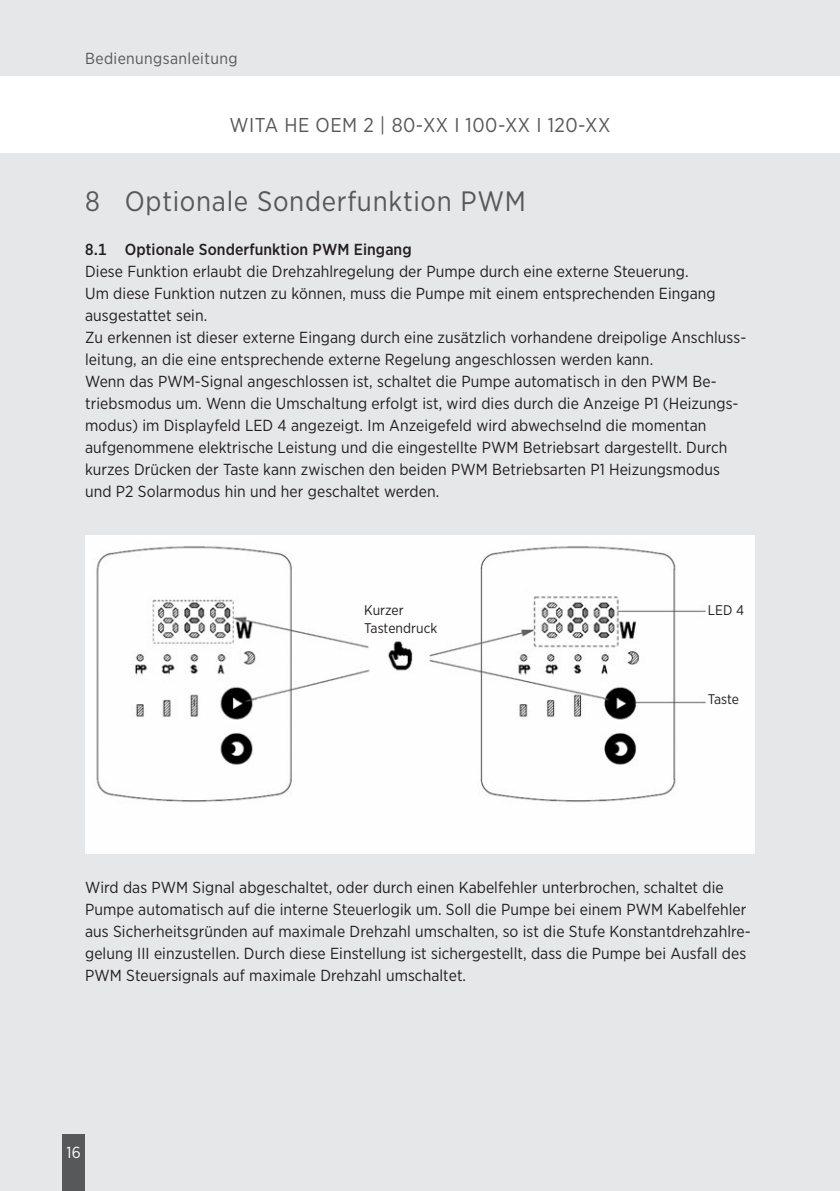
<style>
.page{position:relative;width:840px;height:1191px;background:#fff}
.page>*{position:absolute;margin:0;border:0;box-sizing:border-box;transform-origin:0 0}
.t1{font:28px "Gotham Narrow";letter-spacing:.025em;color:#57585a}
.t2{font:20px "Gotham Narrow";letter-spacing:.025em;color:#57585a}
.t3{font:16px/22px "Gotham Narrow";letter-spacing:.005em;color:#231f20}
.t4{font:500 16px "Gotham Narrow";letter-spacing:.005em;color:#231f20}
.t5{font:16px "Gotham Narrow";letter-spacing:.025em;color:#57585a}
.t6{font:16px "Gotham Narrow";color:#fff}
.t7{font:14px/18px "Gotham Narrow";letter-spacing:.005em;color:#231f20}
</style>
<div class="page">
<div style="left:0;top:0;width:839px;height:75px;background:#e6e7e9"></div>
<div style="left:0;top:153px;width:839px;height:1038px;background:#e6e7e9"></div>
<div style="left:62px;top:1134px;width:23px;height:57px;background:#57585a"></div>
<img style="left:85px;top:535px;width:669px;height:319px">
<p class="t5" style="left:85px;top:53px;width:154px">Bedienungsanleitung</p>
<p class="t2" style="left:229px;top:117px;width:382px">WITA HE OEM 2 | 80-XX I 100-XX I 120-XX</p>
<h1 class="t1" style="left:85px;top:191px;width:442px">8 Optionale Sonderfunktion PWM</h1>
<p class="t4" style="left:85px;top:243px;width:328px">8.1 Optionale Sonderfunktion PWM Eingang</p>
<p class="t3" style="left:85px;top:261px;width:662px">Diese Funktion erlaubt die Drehzahlregelung der Pumpe durch eine externe Steuerung.<br>Um diese Funktion nutzen zu können, muss die Pumpe mit einem entsprechenden Eingang ausgestattet sein.<br>Zu erkennen ist dieser externe Eingang durch eine zusätzlich vorhandene dreipolige Anschluss&shy;leitung, an die eine entsprechende externe Regelung angeschlossen werden kann.<br>Wenn das PWM-Signal angeschlossen ist, schaltet die Pumpe automatisch in den PWM Be&shy;triebsmodus um. Wenn die Umschaltung erfolgt ist, wird dies durch die Anzeige P1 (Heizungs&shy;modus) im Displayfeld LED 4 angezeigt. Im Anzeigefeld wird abwechselnd die momentan aufgenommene elektrische Leistung und die eingestellte PWM Betriebsart dargestellt. Durch kurzes Drücken der Taste kann zwischen den beiden PWM Betriebsarten P1 Heizungsmodus und P2 Solarmodus hin und her geschaltet werden.</p>
<p class="t7" style="left:364px;top:601px;width:75px">Kurzer<br>Tastendruck</p>
<p class="t7" style="left:707px;top:602px;width:38px">LED 4</p>
<p class="t7" style="left:707px;top:691px;width:33px">Taste</p>
<p class="t3" style="left:85px;top:877px;width:666px">Wird das PWM Signal abgeschaltet, oder durch einen Kabelfehler unterbrochen, schaltet die Pumpe automatisch auf die interne Steuerlogik um. Soll die Pumpe bei einem PWM Kabelfehler aus Sicherheitsgründen auf maximale Drehzahl umschalten, so ist die Stufe Konstantdrehzahlre&shy;gelung III einzustellen. Durch diese Einstellung ist sichergestellt, dass die Pumpe bei Ausfall des PWM Steuersignals auf maximale Drehzahl umschaltet.</p>
<p class="t6" style="left:67px;top:1146px;width:16px">16</p>
</div>
